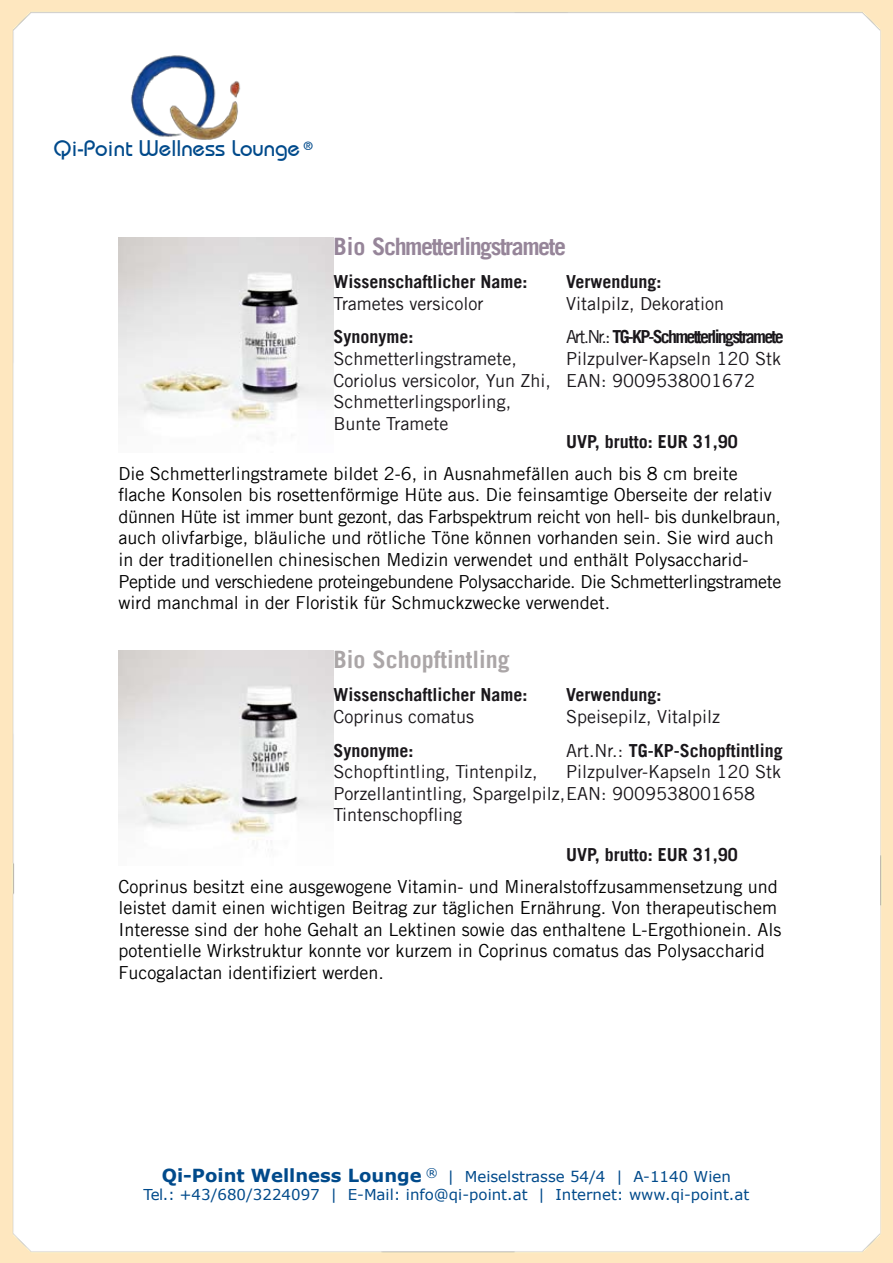
<style>
.page{position:relative;width:893px;height:1263px;background:#fff}
.page>*{position:absolute;margin:0;border:0;box-sizing:border-box;transform-origin:0 0}
.t1{font:700 24px "Trade Gothic LT";letter-spacing:-.06em;color:#968599}
.t2{font:700 24px "Trade Gothic LT";color:#aba6a7}
.t3{font:22.5px "Bahamas Plain";color:#004a8b}
.t4{font:18px/21.6px "Trade Gothic LT";color:#000}
.t5{font:18px/21.6px "Trade Gothic LT";color:#1a171b}
.t6{font:700 18px "Trade Gothic LT";color:#1a171b}
.t7{font:15px/18px "Verdana";color:#004a8b;text-align:center}
.s1{font-weight:700}
.s2{font-weight:700;font-size:18px}
</style>
<div class="page">
<img style="left:0;top:0;width:893px;height:1263px">
<img style="left:119px;top:54px;width:132px;height:86px">
<img style="left:118px;top:237px;width:216px;height:216px">
<img style="left:118px;top:650px;width:216px;height:216px">
<p class="t3" style="left:54px;top:134px;width:261px">Qi-Point Wellness Lounge <sup>®</sup></p>
<h1 class="t1" style="left:334px;top:231px;width:234px">Bio Schmetterlingstramete</h1>
<p class="t6" style="left:334px;top:271px;width:195px">Wissenschaftlicher Name:</p>
<p class="t5" style="left:334px;top:292px;width:151px">Trametes versicolor</p>
<p class="t6" style="left:334px;top:326px;width:81px">Synonyme:</p>
<p class="t5" style="left:334px;top:348px;width:219px">Schmetterlingstramete,<br>Coriolus versicolor, Yun Zhi,<br>Schmetterlingsporling,<br>Bunte Tramete</p>
<p class="t4" style="left:118px;top:462px;width:664px">Die Schmetterlingstramete bildet 2-6, in Ausnahmefällen auch bis 8 cm breite flache Konsolen bis rosettenförmige Hüte aus. Die feinsamtige Oberseite der relativ dünnen Hüte ist immer bunt gezont, das Farbspektrum reicht von hell- bis dunkelbraun, auch olivfarbige, bläuliche und rötliche Töne können vorhanden sein. Sie wird auch in der traditionellen chinesischen Medizin verwendet und enthält Polysaccharid-Peptide und verschiedene proteingebundene Polysaccharide. Die Schmetterlingstramete wird manchmal in der Floristik für Schmuckzwecke verwendet.</p>
<p class="t6" style="left:566px;top:271px;width:97px">Verwendung:</p>
<p class="t5" style="left:566px;top:286px;width:219px;line-height:33.6px">Vitalpilz, Dekoration<br>Art.Nr.: <span class="s1">TG-KP-Schmetterlingstramete</span></p>
<p class="t5" style="left:566px;top:348px;width:216px">Pilzpulver-Kapseln 120 Stk<br>EAN: 9009538001672</p>
<p class="t6" style="left:566px;top:430px;width:173px">UVP, brutto: EUR 31,90</p>
<h1 class="t2" style="left:334px;top:644px;width:178px">Bio Schopftintling</h1>
<p class="t6" style="left:334px;top:684px;width:195px">Wissenschaftlicher Name:</p>
<p class="t5" style="left:334px;top:705px;width:142px">Coprinus comatus</p>
<p class="t6" style="left:334px;top:739px;width:81px">Synonyme:</p>
<p class="t5" style="left:334px;top:761px;width:205px">Schopftintling, Tintenpilz,</p>
<p class="t5" style="left:334px;top:804px;width:130px">Tintenschopfling</p>
<p class="t6" style="left:566px;top:684px;width:97px">Verwendung:</p>
<p class="t5" style="left:566px;top:699px;width:218px;line-height:33.6px">Speisepilz, Vitalpilz<br>Art.Nr.: <span class="s1">TG-KP-Schopftintling</span></p>
<p class="t5" style="left:334px;top:761px;width:449px;text-indent:232px">Pilzpulver-Kapseln 120 Stk<br>Porzellantintling, Spargelpilz,EAN: 9009538001658</p>
<p class="t6" style="left:566px;top:843px;width:173px">UVP, brutto: EUR 31,90</p>
<p class="t4" style="left:118px;top:875px;width:664px">Coprinus besitzt eine ausgewogene Vitamin- und Mineralstoffzusammensetzung und leistet damit einen wichtigen Beitrag zur täglichen Ernährung. Von therapeutischem Interesse sind der hohe Gehalt an Lektinen sowie das enthaltene L-Ergothionein. Als potentielle Wirkstruktur konnte vor kurzem in Coprinus comatus das Polysaccharid Fucogalactan identifiziert werden.</p>
<p class="t7" style="left:143px;top:1167px;width:607px"><span class="s2">Qi-Point Wellness Lounge</span> <sup>®</sup> | Meiselstrasse 54/4 | A-1140 Wien<br>Tel.: +43/680/3224097 | E-Mail: info@qi-point.at | Internet: www.qi-point.at</p>
</div>
